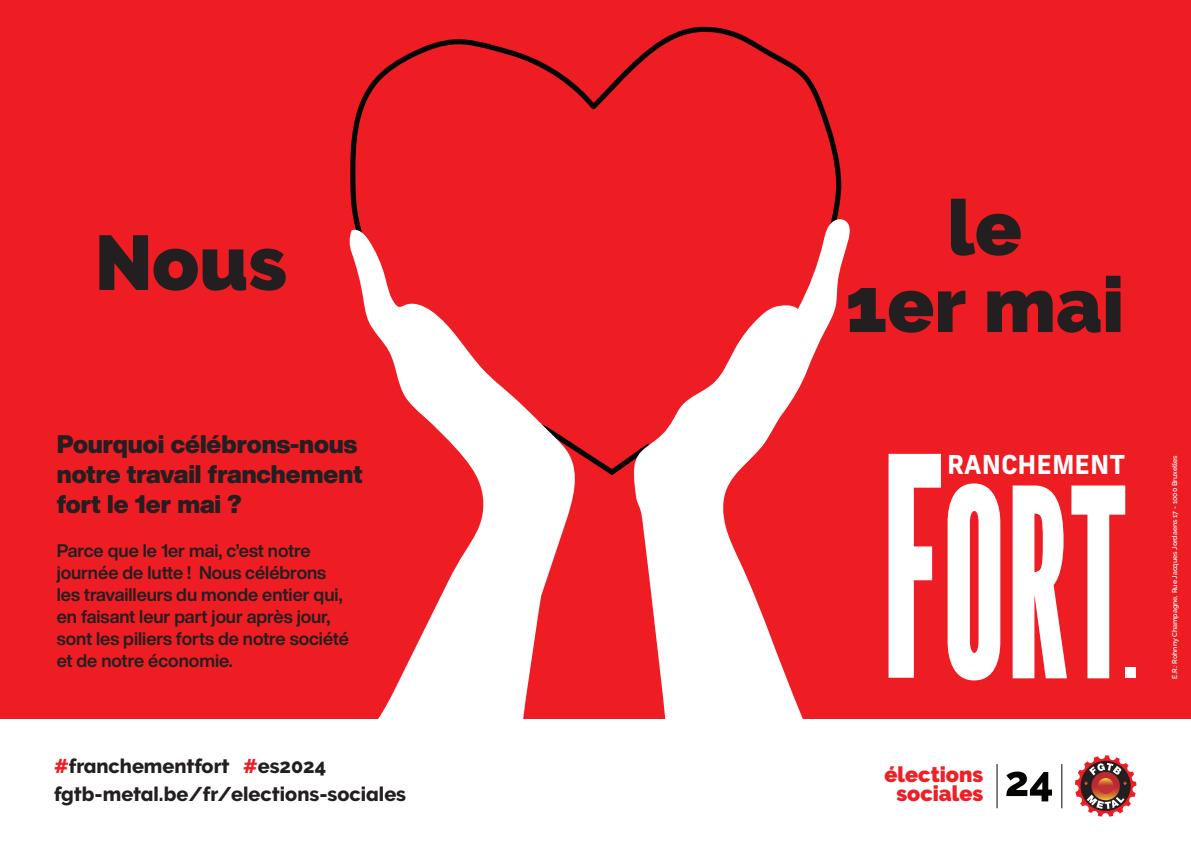
<style>
.page{position:relative;width:1191px;height:842px;background:#ee1d23}
.page>*{position:absolute;margin:0;border:0;box-sizing:border-box;transform-origin:0 0}
.t1{font:condensed 262.3px "League Gothic";color:#fff}
.t2{font:900 77px/77px "Raleway";color:#231f20;text-align:center}
.t3{font:700 26px "New Frank";color:#fff}
.t4{font:900 25px/30px "Helvetica Now Display";color:#231f20}
.t5{font:900 21.5px/18.6px "Raleway";color:#ee2026;text-align:center}
.t6{font:800 19.8px/28px "Raleway";color:#231f20}
.t7{font:700 18px/22px "Helvetica Now Display";color:#231f20}
.t8{font:600 7px "Raleway";color:#fff}
.s1{color:#ee1d23}
</style>
<div class="page">
<div style="left:338px;top:719px;width:853px;height:123px;background:#fff"></div>
<div style="left:0;top:719px;width:852px;height:123px;background:#fff"></div>
<svg style="left:1006px;top:771px;width:46px;height:30px"></svg>
<hr style="left:1061px;top:764px;width:1px;height:44px;background:#050504">
<hr style="left:996px;top:764px;width:1px;height:44px;background:#050504">
<svg style="left:1075px;top:755px;width:61px;height:62px"></svg>
<svg style="left:1091px;top:772px;width:28px;height:28px"></svg>
<svg style="left:1097px;top:778px;width:16px;height:16px"></svg>
<div style="left:1125px;top:668px;width:10px;height:10px;background:#fff"></div>
<svg style="left:888px;top:454px;width:53px;height:224px"></svg>
<svg style="left:350px;top:26px;width:492px;height:202px"></svg>
<svg style="left:580px;top:448px;width:50px;height:27px"></svg>
<svg style="left:630px;top:218px;width:220px;height:501px"></svg>
<svg style="left:349px;top:228px;width:231px;height:491px"></svg>
<h2 class="t2" style="left:95px;top:225px;width:194px">Nous</h2>
<h3 class="t4" style="left:57px;top:429px;width:307px">Pourquoi célébrons-nous notre travail franchement fort le 1er mai ?</h3>
<p class="t7" style="left:57px;top:539px;width:294px">Parce que le 1er mai, c’est notre journée de lutte ! Nous célébrons les travailleurs du monde entier qui, en faisant leur part jour après jour, sont les piliers forts de notre société et de notre économie.</p>
<p class="t6" style="left:54px;top:753px;width:353px"><span class="s1">#</span>franchementfort <span class="s1">#</span>es2024 fgtb-metal.be/fr/elections-sociales</p>
<h2 class="t2" style="left:845px;top:190px;width:280px">le<br>1er mai</h2>
<h3 class="t3" style="left:947px;top:448px;width:180px">RANCHEMENT</h3>
<h1 class="t1" style="left:945px;top:429px;width:187px">ORT</h1>
<p class="t5" style="left:884px;top:765px;width:100px">élections sociales</p>
<p class="t8" style="left:1170px;top:679px;width:225px;rotate:-90deg">E.R.: Rohnny Champagne, Rue Jacques Jordaens 17 - 1000 Bruxelles</p>
</div>
